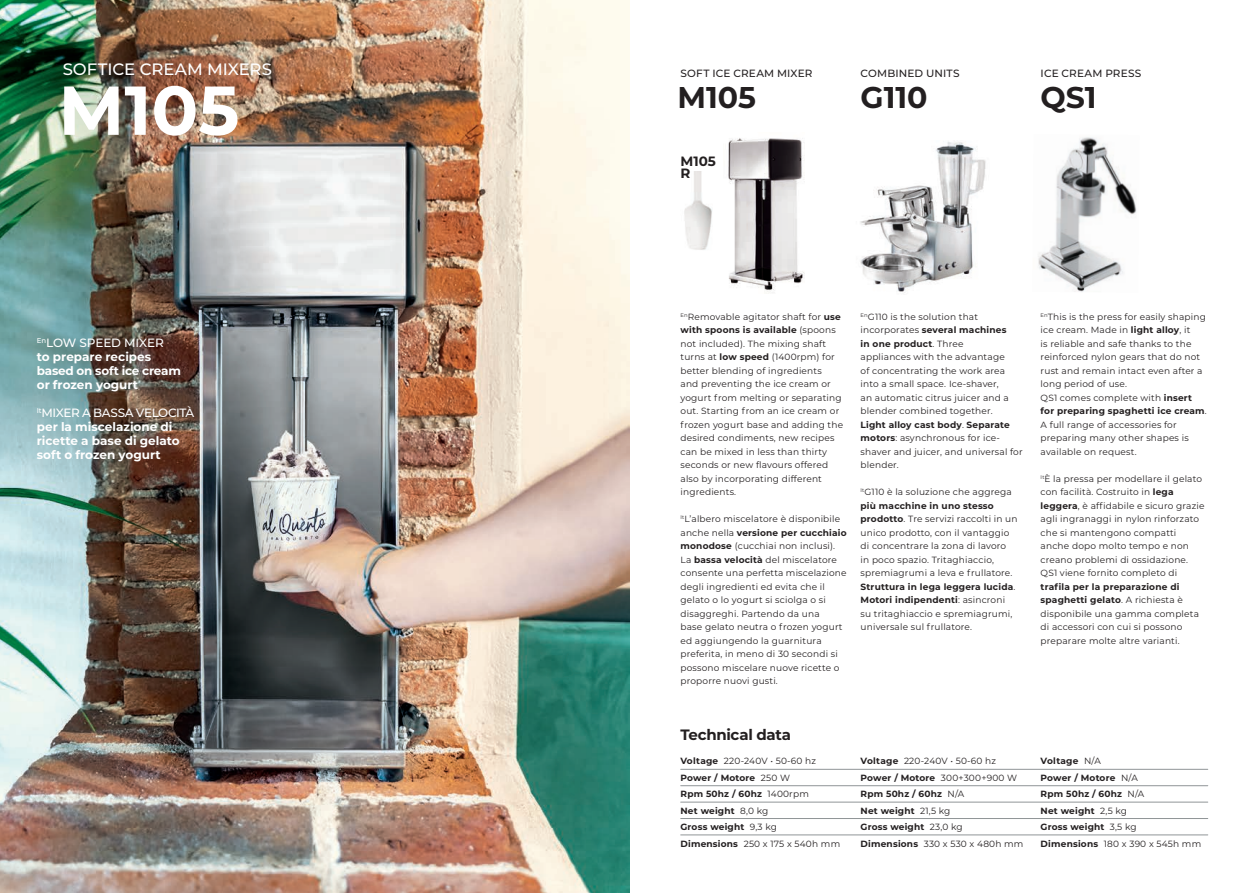
<style>
.page{position:relative;width:1259px;height:893px;background:#fff}
.page>*{position:absolute;margin:0;border:0;box-sizing:border-box;transform-origin:0 0}
.t1{font:700 69px "Montserrat";color:#fff}
.t2{font:700 30px "Montserrat";color:#231f20}
.t3{font:500 16.5px "Montserrat";color:#fff}
.t4{font:700 15px "Montserrat";letter-spacing:-.02em;color:#231f20}
.t5{font:700 13.5px/12px "Montserrat";color:#231f20}
.t6{font:700 12px/14.1px "Montserrat";color:#fff}
.t7{font:500 10.5px "Montserrat";letter-spacing:.015em;color:#231f20}
.t8{font:9px/13.5px "Montserrat";letter-spacing:.02em;color:#231f20}
.t9{font:700 9px/16.5px "Montserrat";letter-spacing:.02em;color:#231f20}
.s1{font-weight:500}
.s2{font-weight:700}
.s3{font-weight:400}
</style>
<div class="page">
<img style="left:0;top:0;width:629px;height:893px">
<img style="left:728px;top:138px;width:76px;height:155px">
<hr style="left:680px;top:769px;width:527px;height:1px;background:#909597">
<hr style="left:680px;top:785px;width:527px;height:1px;background:#909597">
<hr style="left:680px;top:802px;width:527px;height:1px;background:#909597">
<hr style="left:680px;top:818px;width:527px;height:1px;background:#909597">
<hr style="left:680px;top:835px;width:527px;height:1px;background:#909597">
<img style="left:1038px;top:137px;width:99px;height:155px">
<img style="left:860px;top:141px;width:126px;height:152px">
<img style="left:684px;top:171px;width:28px;height:79px">
<h3 class="t3" style="left:63px;top:58px;width:211px">SOFTICE CREAM MIXERS</h3>
<h1 class="t1" style="left:58px;top:61px;width:182px">M105</h1>
<h3 class="t6" style="left:37px;top:335px;width:146px"><sup>En</sup><span class="s1">LOW SPEED MIXER<br></span>to prepare recipes based on soft ice cream or frozen yogurt</h3>
<h3 class="t6" style="left:37px;top:405px;width:159px"><sup>It</sup><span class="s1">MIXER A BASSA VELOCITÀ </span>per la miscelazione di ricette a base di gelato soft o frozen yogurt</h3>
<p class="t7" style="left:680px;top:66px;width:133px">SOFT ICE CREAM MIXER</p>
<p class="t7" style="left:860px;top:66px;width:100px">COMBINED UNITS</p>
<p class="t7" style="left:1040px;top:66px;width:102px">ICE CREAM PRESS</p>
<h2 class="t2" style="left:677px;top:76px;width:80px">M105</h2>
<h2 class="t2" style="left:860px;top:76px;width:69px">G110</h2>
<h2 class="t2" style="left:1040px;top:76px;width:57px">QS1</h2>
<h3 class="t5" style="left:680px;top:154px;width:37px">M105<br>R</h3>
<p class="t8" style="left:680px;top:310px;width:164px"><sup>En</sup>Removable agitator shaft for <span class="s2">use with spoons is available</span> (spoons not included). The mixing shaft turns at <span class="s2">low speed</span> (1400rpm) for better blending of ingredients<br>and preventing the ice cream or yogurt from melting or separating out. Starting from an ice cream or frozen yogurt base and adding the desired condiments, new recipes can be mixed in less than thirty seconds or new flavours offered also by incorporating different ingredients.</p>
<p class="t8" style="left:680px;top:512px;width:168px"><sup>It</sup>L’albero miscelatore è disponibile anche nella <span class="s2">versione per cucchiaio monodose</span> (cucchiai non inclusi).<br>La <span class="s2">bassa velocità</span> del miscelatore consente una perfetta miscelazione degli ingredienti ed evita che il gelato o lo yogurt si sciolga o si disaggreghi. Partendo da una<br>base gelato neutra o frozen yogurt ed aggiungendo la guarnitura preferita, in meno di 30 secondi si possono miscelare nuove ricette o proporre nuovi gusti.</p>
<p class="t8" style="left:860px;top:310px;width:164px"><sup>En</sup>G110 is the solution that incorporates <span class="s2">several machines<br>in one product</span>. Three<br>appliances with the advantage<br>of concentrating the work area into a small space. Ice-shaver,<br>an automatic citrus juicer and a blender combined together.<br><span class="s2">Light alloy cast body</span>. <span class="s2">Separate motors</span>: asynchronous for ice&shy;shaver and juicer, and universal for blender.</p>
<p class="t8" style="left:860px;top:485px;width:159px"><sup>It</sup>G110 è la soluzione che aggrega <span class="s2">più macchine in uno stesso prodotto</span>. Tre servizi raccolti in un unico prodotto, con il vantaggio di concentrare la zona di lavoro<br>in poco spazio. Tritaghiaccio, spremiagrumi a leva e frullatore.<br><span class="s2">Struttura in lega leggera lucida</span>.<br><span class="s2">Motori indipendenti</span>: asincroni su tritaghiaccio e spremiagrumi, universale sul frullatore.</p>
<h3 class="t4" style="left:680px;top:724px;width:112px">Technical data</h3>
<p class="t8" style="left:1040px;top:310px;width:168px"><sup>En</sup>This is the press for easily shaping ice cream. Made in <span class="s2">light alloy</span>, it<br>is reliable and safe thanks to the reinforced nylon gears that do not rust and remain intact even after a long period of use.<br>QS1 comes complete with <span class="s2">insert for preparing spaghetti ice cream</span>.<br>A full range of accessories for preparing many other shapes is available on request.</p>
<p class="t8" style="left:1040px;top:472px;width:165px"><sup>It</sup>È la pressa per modellare il gelato con facilità. Costruito in <span class="s2">lega leggera</span>, è affidabile e sicuro grazie agli ingranaggi in nylon rinforzato che si mantengono compatti anche dopo molto tempo e non creano problemi di ossidazione.<br>QS1 viene fornito completo di</p>
<p class="t8" style="left:1040px;top:580px;width:160px"><span class="s2">trafila per la preparazione di spaghetti gelato</span>. A richiesta è disponibile una gamma completa di accessori con cui si possono preparare molte altre varianti.</p>
<p class="t9" style="left:680px;top:752px;width:161px">Voltage <span class="s3">220-240V • 50-60 hz<br></span>Power / Motore <span class="s3">250 W<br></span>Rpm 50hz / 60hz <span class="s3">1400rpm<br></span>Net weight <span class="s3">8,0 kg<br></span>Gross weight <span class="s3">9,3 kg<br></span>Dimensions <span class="s3">250 x 175 x 540h mm</span></p>
<p class="t9" style="left:860px;top:752px;width:164px">Voltage <span class="s3">220-240V • 50-60 hz<br></span>Power / Motore <span class="s3">300+300+900 W<br></span>Rpm 50hz / 60hz <span class="s3">N/A<br></span>Net weight <span class="s3">21,5 kg<br></span>Gross weight <span class="s3">23,0 kg<br></span>Dimensions <span class="s3">330 x 530 x 480h mm</span></p>
<p class="t9" style="left:1040px;top:752px;width:162px">Voltage <span class="s3">N/A<br></span>Power / Motore <span class="s3">N/A<br></span>Rpm 50hz / 60hz <span class="s3">N/A<br></span>Net weight <span class="s3">2,5 kg<br></span>Gross weight <span class="s3">3,5 kg<br></span>Dimensions <span class="s3">180 x 390 x 545h mm</span></p>
</div>
